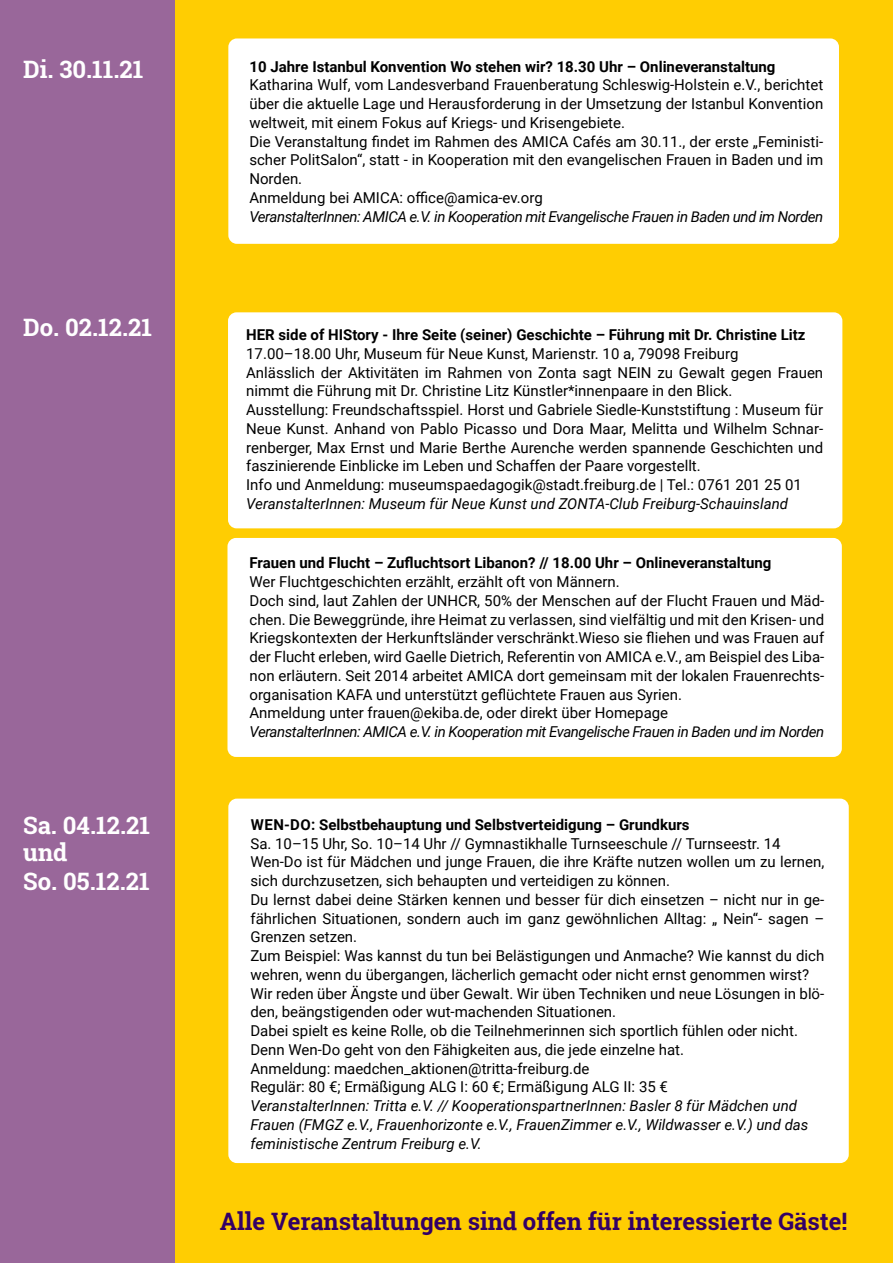
<style>
.page{position:relative;width:893px;height:1263px;background:#fff}
.page>*{position:absolute;margin:0;border:0;box-sizing:border-box;transform-origin:0 0}
.t1{font:700 24px "Roboto Slab";color:#330065}
.t2{font:700 24px "Roboto Slab";color:#fff}
.t3{font:15px/18.8px "Roboto";color:#000}
.t4{font:700 15px "Roboto";color:#000}
.t5{font:italic 15px/18.8px "Roboto";color:#000}
.t6{font:italic 15px "Roboto";letter-spacing:-.03em;color:#000}
</style>
<div class="page">
<div style="left:143px;top:0;width:750px;height:1263px;background:#ffcd02"></div>
<div style="left:228px;top:38px;width:611px;height:206px;background:#fff;border-radius:9px"></div>
<div style="left:0;top:0;width:174px;height:1263px;background:#99679a"></div>
<div style="left:228px;top:312px;width:614px;height:216px;background:#fff;border-radius:9px"></div>
<div style="left:227px;top:538px;width:615px;height:219px;background:#fff;border-radius:9px"></div>
<div style="left:228px;top:799px;width:621px;height:364px;background:#fff;border-radius:9px"></div>
<h1 class="t2" style="left:23px;top:53px;width:122px">Di. 30.11.21</h1>
<h1 class="t2" style="left:23px;top:310px;width:130px">Do. 02.12.21</h1>
<h1 class="t2" style="left:23px;top:808px;width:128px">Sa. 04.12.21</h1>
<h1 class="t2" style="left:23px;top:865px;width:128px">So. 05.12.21</h1>
<h1 class="t2" style="left:23px;top:836px;width:46px">und</h1>
<p class="t4" style="left:249px;top:56px;width:528px">10 Jahre Istanbul Konvention Wo stehen wir? 18.30 Uhr – Onlineveranstaltung</p>
<p class="t3" style="left:249px;top:75px;width:575px">Katharina Wulf, vom Landesverband Frauenberatung Schleswig-Holstein e.V., berichtet über die aktuelle Lage und Herausforderung in der Umsetzung der Istanbul Konvention weltweit, mit einem Fokus auf Kriegs- und Krisengebiete.<br>Die Veranstaltung findet im Rahmen des AMICA Cafés am 30.11., der erste „Feministi&shy;scher PolitSalon“, statt - in Kooperation mit den evangelischen Frauen in Baden und im Norden.<br>Anmeldung bei AMICA: office@amica-ev.org</p>
<p class="t6" style="left:249px;top:206px;width:575px">VeranstalterInnen: AMICA e.V. in Kooperation mit Evangelische Frauen in Baden und im Norden</p>
<p class="t4" style="left:246px;top:324px;width:561px">HER side of HIStory - Ihre Seite (seiner) Geschichte – Führung mit Dr. Christine Litz</p>
<p class="t3" style="left:246px;top:343px;width:579px">17.00–18.00 Uhr, Museum für Neue Kunst, Marienstr. 10 a, 79098 Freiburg<br>Anlässlich der Aktivitäten im Rahmen von Zonta sagt NEIN zu Gewalt gegen Frauen nimmt die Führung mit Dr. Christine Litz Künstler*innenpaare in den Blick.<br>Ausstellung: Freundschaftsspiel. Horst und Gabriele Siedle-Kunststiftung : Museum für Neue Kunst. Anhand von Pablo Picasso und Dora Maar, Melitta und Wilhelm Schnar&shy;renberger, Max Ernst und Marie Berthe Aurenche werden spannende Geschichten und faszinierende Einblicke im Leben und Schaffen der Paare vorgestellt.<br>Info und Anmeldung: museumspaedagogik@stadt.freiburg.de | Tel.: 0761 201 25 01</p>
<p class="t5" style="left:246px;top:493px;width:543px">VeranstalterInnen: Museum für Neue Kunst und ZONTA-Club Freiburg-Schauinsland</p>
<p class="t4" style="left:249px;top:552px;width:523px">Frauen und Flucht – Zufluchtsort Libanon? // 18.00 Uhr – Onlineveranstaltung</p>
<p class="t3" style="left:249px;top:572px;width:576px">Wer Fluchtgeschichten erzählt, erzählt oft von Männern.<br>Doch sind, laut Zahlen der UNHCR, 50% der Menschen auf der Flucht Frauen und Mäd&shy;chen. Die Beweggründe, ihre Heimat zu verlassen, sind vielfältig und mit den Krisen- und Kriegskontexten der Herkunftsländer verschränkt.Wieso sie fliehen und was Frauen auf der Flucht erleben, wird Gaelle Dietrich, Referentin von AMICA e.V., am Beispiel des Liba&shy;non erläutern. Seit 2014 arbeitet AMICA dort gemeinsam mit der lokalen Frauenrechts&shy;organisation KAFA und unterstützt geflüchtete Frauen aus Syrien.<br>Anmeldung unter frauen@ekiba.de, oder direkt über Homepage</p>
<p class="t6" style="left:249px;top:721px;width:576px">VeranstalterInnen: AMICA e.V. in Kooperation mit Evangelische Frauen in Baden und im Norden</p>
<p class="t4" style="left:251px;top:814px;width:440px">WEN-DO: Selbstbehauptung und Selbstverteidigung – Grundkurs</p>
<p class="t3" style="left:250px;top:833px;width:575px">Sa. 10–15 Uhr, So. 10–14 Uhr // Gymnastikhalle Turnseeschule // Turnseestr. 14<br>Wen-Do ist für Mädchen und junge Frauen, die ihre Kräfte nutzen wollen um zu lernen, sich durchzusetzen, sich behaupten und verteidigen zu können.<br>Du lernst dabei deine Stärken kennen und besser für dich einsetzen – nicht nur in ge&shy;fährlichen Situationen, sondern auch im ganz gewöhnlichen Alltag: „ Nein“- sagen – Grenzen setzen.<br>Zum Beispiel: Was kannst du tun bei Belästigungen und Anmache? Wie kannst du dich wehren, wenn du übergangen, lächerlich gemacht oder nicht ernst genommen wirst?<br>Wir reden über Ängste und über Gewalt. Wir üben Techniken und neue Lösungen in blö&shy;den, beängstigenden oder wut-machenden Situationen.<br>Dabei spielt es keine Rolle, ob die Teilnehmerinnen sich sportlich fühlen oder nicht.<br>Denn Wen-Do geht von den Fähigkeiten aus, die jede einzelne hat.<br>Anmeldung: maedchen_aktionen@tritta-freiburg.de<br>Regulär: 80 €; Ermäßigung ALG I: 60 €; Ermäßigung ALG II: 35 €</p>
<p class="t5" style="left:250px;top:1096px;width:560px">VeranstalterInnen: Tritta e.V. // KooperationspartnerInnen: Basler 8 für Mädchen und<br>Frauen (FMGZ e.V., Frauenhorizonte e.V., FrauenZimmer e.V., Wildwasser e.V.) und das feministische Zentrum Freiburg e.V.</p>
<h1 class="t1" style="left:220px;top:1205px;width:629px">Alle Veranstaltungen sind offen für interessierte Gäste!</h1>
</div>
